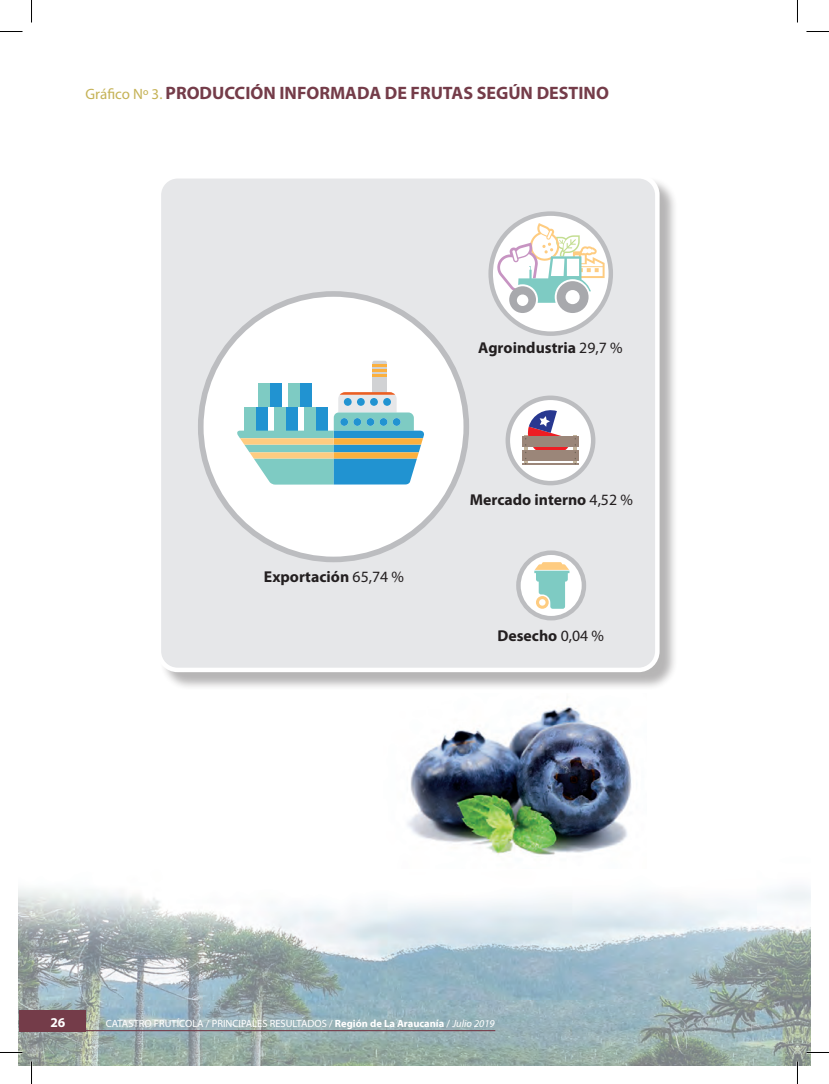
<style>
.page{position:relative;width:829px;height:1084px;background:#fff}
.page>*{position:absolute;margin:0;border:0;box-sizing:border-box;transform-origin:0 0}
.t1{font:700 18px "Myriad Pro";color:#743c49}
.t2{font:700 15.75px "Myriad Pro";color:#231f20}
.t3{font:700 13.5px "Myriad Pro";color:#fff}
.t4{font:10.5px "Myriad Pro";color:#fff}
.s1{font-weight:400;font-size:15px;color:#c5b256}
.s2{font-weight:400}
.s3{font-weight:700}
.s4{font-style:italic}
</style>
<div class="page">
<img style="left:19px;top:887px;width:791px;height:178px">
<div style="left:19px;top:1009px;width:66px;height:22px;background:#743c49"></div>
<hr style="left:85px;top:1030px;width:410px;height:1px;background:#743c49">
<img style="left:407px;top:705px;width:225px;height:150px">
<div style="left:159px;top:176px;width:519px;height:514px;background:#231f20;opacity:.33"></div>
<div style="left:159px;top:176px;width:498px;height:494px;background:#e6e7e9;border-radius:19px"></div>
<div style="left:157px;top:174px;width:502px;height:498px;border:4px solid #fff;border-radius:19px"></div>
<svg style="left:518px;top:552px;width:65px;height:66px;background:#f2f2f3"></svg>
<div style="left:516px;top:550px;width:70px;height:70px;border:4px solid #bcbdc0;border-radius:50%"></div>
<svg style="left:534px;top:562px;width:35px;height:46px;background:#b6d8c5"></svg>
<div style="left:201px;top:294px;width:265px;height:265px;background:#fff;border-radius:50%"></div>
<div style="left:198px;top:291px;width:271px;height:271px;border:6px solid #bcbdc0;border-radius:50%"></div>
<div style="left:300px;top:383px;width:12px;height:24px;background:#2193d1"></div>
<div style="left:288px;top:383px;width:12px;height:24px;background:#7ecbc3"></div>
<div style="left:270px;top:383px;width:12px;height:24px;background:#2193d1"></div>
<div style="left:258px;top:383px;width:12px;height:24px;background:#7ecbc3"></div>
<svg style="left:372px;top:361px;width:15px;height:13px"></svg>
<div style="left:372px;top:377px;width:15px;height:15px;background:#d1d2d4"></div>
<hr style="left:372px;top:364px;width:15px;height:3px;background:#fbb03f">
<hr style="left:372px;top:369px;width:15px;height:3px;background:#fbb03f">
<hr style="left:372px;top:374px;width:15px;height:3px;background:#fbb03f">
<svg style="left:237px;top:392px;width:187px;height:92px"></svg>
<svg style="left:507px;top:398px;width:86px;height:85px;background:#f0f0f0"></svg>
<div style="left:505px;top:395px;width:90px;height:90px;border:4px solid #bcbdc0;border-radius:50%"></div>
<svg style="left:523px;top:435px;width:2px;height:27px"></svg>
<div style="left:522px;top:437px;width:56px;height:10px;background:#9b8679"></div>
<div style="left:522px;top:450px;width:56px;height:10px;background:#9b8679"></div>
<hr style="left:522px;top:462px;width:56px;height:2px;background:#9b8679">
<svg style="left:525px;top:407px;width:51px;height:57px"></svg>
<svg style="left:490px;top:214px;width:120px;height:120px;background:#f2f2f2"></svg>
<div style="left:488px;top:211px;width:125px;height:125px;border:4px solid #bcbdc0;border-radius:50%"></div>
<svg style="left:497px;top:223px;width:107px;height:90px;background:#e0e4e0"></svg>
<hr style="left:0;top:1051px;width:22px;height:2px;background:#fff">
<hr style="left:806px;top:1051px;width:22px;height:2px;background:#fff">
<hr style="left:796px;top:1061px;width:2px;height:22px;background:#fff">
<svg style="left:0;top:31px;width:22px;height:1px"></svg>
<svg style="left:806px;top:31px;width:22px;height:1px"></svg>
<svg style="left:0;top:1052px;width:22px;height:1px"></svg>
<svg style="left:806px;top:1052px;width:22px;height:1px"></svg>
<svg style="left:31px;top:0;width:1px;height:23px"></svg>
<svg style="left:31px;top:1061px;width:1px;height:22px"></svg>
<svg style="left:797px;top:0;width:1px;height:23px"></svg>
<svg style="left:797px;top:1061px;width:1px;height:22px"></svg>
<h1 class="t1" style="left:86px;top:81px;width:524px"><span class="s1">Gráfico Nº 3.</span> PRODUCCIÓN INFORMADA DE FRUTAS SEGÚN DESTINO</h1>
<h2 class="t2" style="left:478px;top:338px;width:146px">Agroindustria <span class="s2">29,7 %</span></h2>
<h2 class="t2" style="left:264px;top:567px;width:142px">Exportación <span class="s2">65,74 %</span></h2>
<h2 class="t2" style="left:469px;top:489px;width:165px">Mercado interno <span class="s2">4,52 %</span></h2>
<h2 class="t2" style="left:497px;top:625px;width:108px">Desecho <span class="s2">0,04 %</span></h2>
<p class="t3" style="left:50px;top:1013px;width:16px">26</p>
<p class="t4" style="left:106px;top:1017px;width:390px">CATASTRO FRUTÍCOLA / PRINCIPALES RESULTADOS / <span class="s3">Región de La Araucanía</span> / <span class="s4">Julio 2019</span></p>
</div>
